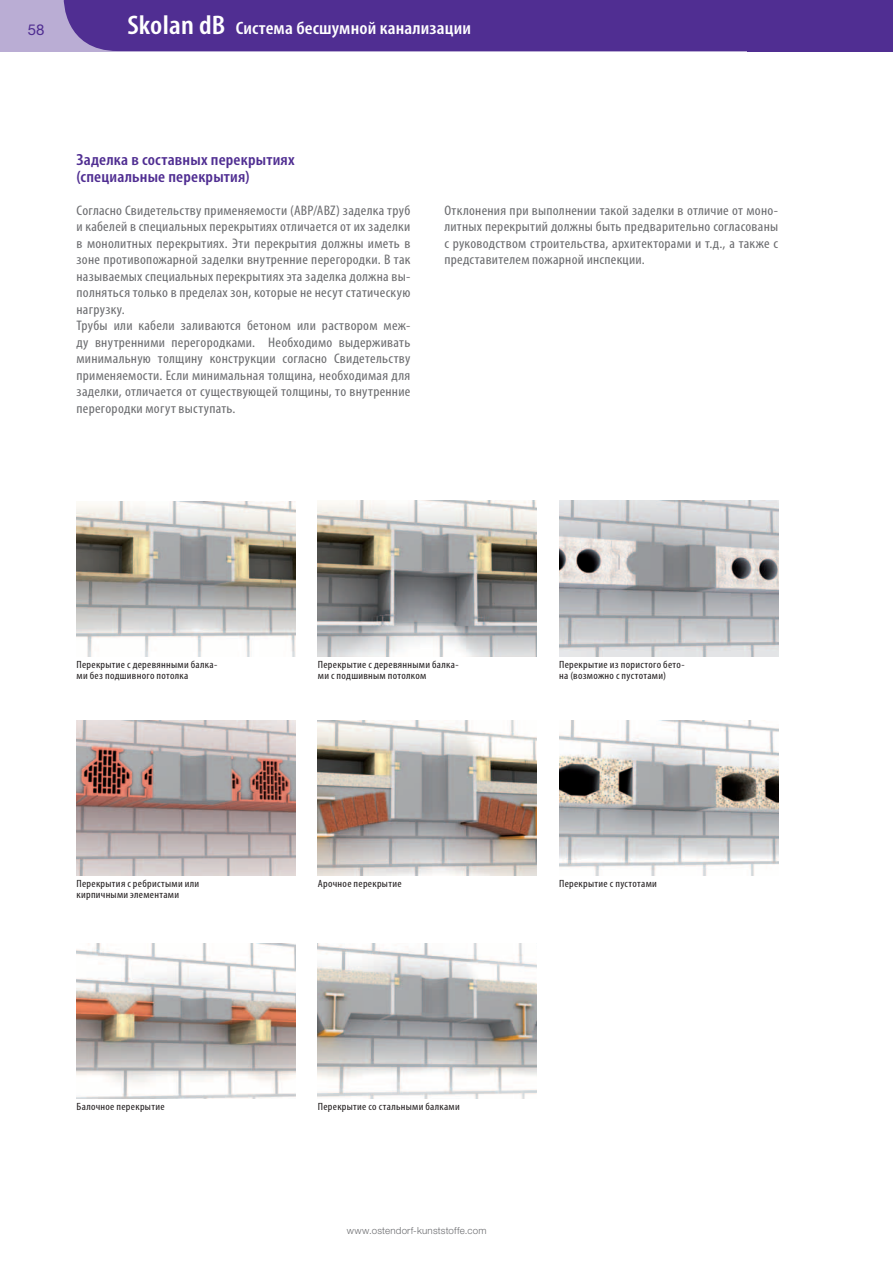
<style>
.page{position:relative;width:893px;height:1263px;background:#fff}
.page>*{position:absolute;margin:0;border:0;box-sizing:border-box;transform-origin:0 0}
.t1{font:600 condensed 18px "Myriad Pro";letter-spacing:.005em;color:#fff;scale:1.1 1}
.t2{font:600 condensed 16.2px/16.5px "Myriad Pro";letter-spacing:.01em;color:#502e92;scale:1.1 1}
.t3{font:15px "Helvetica Neue";color:#502e92}
.t4{font:condensed 13.8px/16.5px "Myriad Pro";letter-spacing:.015em;color:#6c6d70;scale:1.1 1}
.t5{font:condensed 10.5px/10.8px "Myriad Pro";letter-spacing:.025em;color:#231f20;scale:1.1 1}
.t6{font:300 9.75px "Helvetica Neue";letter-spacing:.02em;color:#6c6d70}
.s1{font-size:27px}
</style>
<div class="page">
<img style="left:77px;top:501px;width:219px;height:155px">
<img style="left:318px;top:501px;width:219px;height:155px">
<img style="left:559px;top:501px;width:219px;height:155px">
<img style="left:77px;top:720px;width:219px;height:156px">
<img style="left:318px;top:720px;width:219px;height:156px">
<img style="left:559px;top:720px;width:219px;height:156px">
<img style="left:77px;top:943px;width:219px;height:156px">
<img style="left:318px;top:943px;width:219px;height:156px">
<div style="left:0;top:0;width:893px;height:51px;background:#baadd4"></div>
<div style="left:64px;top:0;width:683px;height:51px;background:#502e92"></div>
<div style="left:747px;top:0;width:146px;height:51px;background:#502e92"></div>
<p class="t3" style="left:28px;top:20px;width:18px">58</p>
<h1 class="t1" style="left:128px;top:17px;width:314px"><span class="s1">Skolan dB</span> Система бесшумной канализации</h1>
<p class="t2" style="left:77px;top:151px;width:200px">Заделка в составных перекрытиях (специальные перекрытия)</p>
<p class="t4" style="left:77px;top:202px;width:305px">Согласно Свидетельству применяемости (ABP/ABZ) заделка труб и кабелей в специальных перекрытиях отличается от их заделки в монолитных перекрытиях. Эти перекрытия должны иметь в зоне противопожарной заделки внутренние перегородки. В так называемых специальных перекрытиях эта заделка должна вы&shy;полняться только в пределах зон, которые не несут статическую нагрузку.<br>Трубы или кабели заливаются бетоном или раствором меж&shy;ду внутренними перегородками. Необходимо выдерживать минимальную толщину конструкции согласно Свидетельству применяемости. Если минимальная толщина, необходимая для заделки, отличается от существующей толщины, то внутренние перегородки могут выступать.</p>
<p class="t4" style="left:444px;top:202px;width:305px;text-align:justify">Отклонения при выполнении такой заделки в отличие от моно&shy;литных перекрытий должны быть предварительно согласованы с руководством строительства, архитекторами и т.д., а также с представителем пожарной инспекции.</p>
<p class="t5" style="left:318px;top:659px;width:129px">Перекрытие с деревянными балка&shy;ми с подшивным потолком</p>
<p class="t5" style="left:77px;top:659px;width:129px">Перекрытие с деревянными балка&shy;ми без подшивного потолка</p>
<p class="t5" style="left:559px;top:659px;width:116px">Перекрытие из пористого бето&shy;на (возможно с пустотами)</p>
<p class="t5" style="left:77px;top:878px;width:113px">Перекрытия с ребристыми или кирпичными элементами</p>
<p class="t5" style="left:318px;top:878px;width:78px">Арочное перекрытие</p>
<p class="t5" style="left:559px;top:878px;width:90px">Перекрытие с пустотами</p>
<p class="t5" style="left:77px;top:1101px;width:82px">Балочное перекрытие</p>
<p class="t5" style="left:318px;top:1101px;width:131px">Перекрытие со стальными балками</p>
<p class="t6" style="left:347px;top:1225px;width:141px">www.ostendorf-kunststoffe.com</p>
</div>
